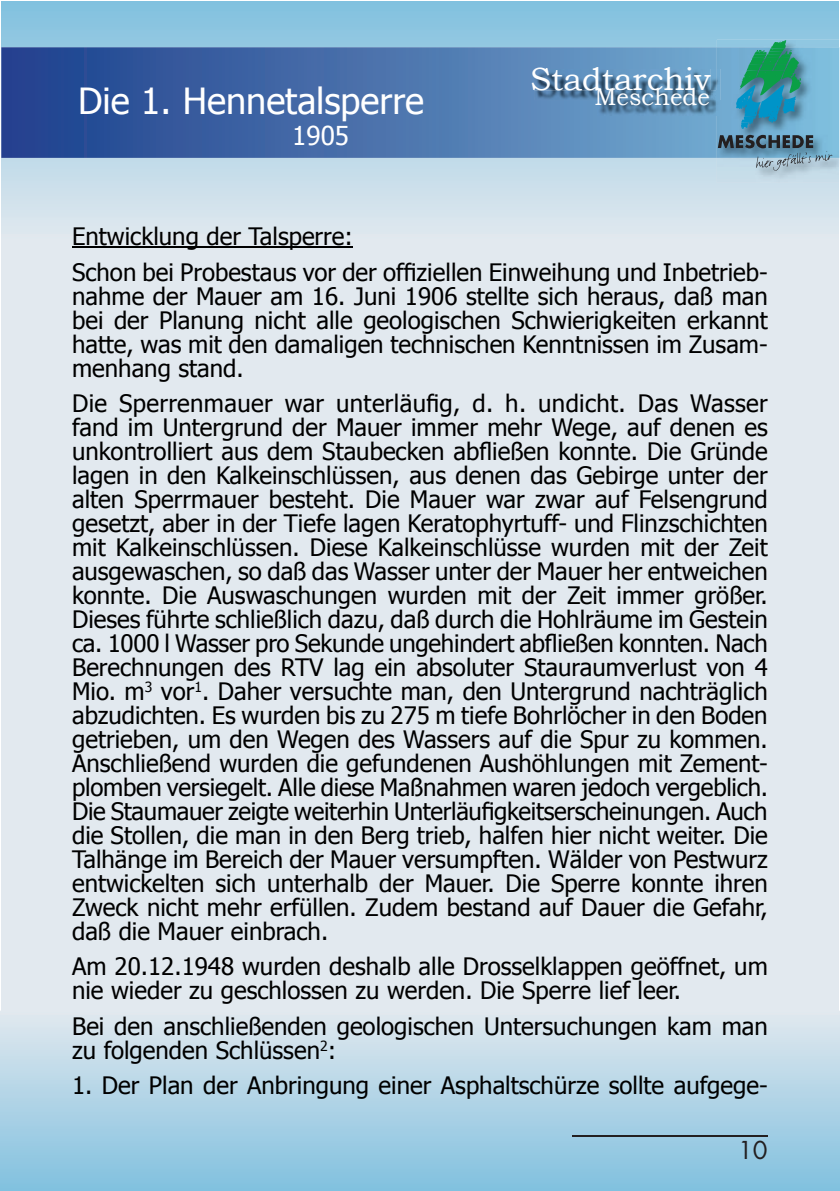
<style>
.page{position:relative;width:840px;height:1191px;background:#fff}
.page>*{position:absolute;margin:0;border:0;box-sizing:border-box;transform-origin:0 0}
.t1{font:36px "Tahoma";color:#fff}
.t2{font:32px "Bookman Old Style";color:#fff}
.t3{font:26px "Tahoma";color:#fff}
.t4{font:24px/24px "Tahoma";color:#000}
.t5{font:24px "Bookman Old Style";color:#fff}
.t6{font:24px "Futura";color:#231f20}
</style>
<div class="page">
<div style="left:1px;top:1px;width:837px;height:1189px;background:#e2e9ef"></div>
<svg style="left:1px;top:1px;width:837px;height:216px"></svg>
<svg style="left:0;top:1010px;width:839px;height:181px"></svg>
<svg style="left:1px;top:47px;width:715px;height:111px;background:#456eaa"></svg>
<img style="left:533px;top:69px;width:183px;height:31px">
<img style="left:533px;top:69px;width:177px;height:21px">
<img style="left:597px;top:90px;width:119px;height:25px">
<img style="left:597px;top:90px;width:113px;height:1px">
<hr style="left:571px;top:1135px;width:196px;height:1px;background:#231f20">
<img style="left:716px;top:40px;width:123px;height:143px">
<img style="left:716px;top:47px;width:122px;height:111px">
<svg style="left:716px;top:90px;width:2px;height:25px"></svg>
<svg style="left:717px;top:135px;width:114px;height:36px;background:#7495a7"></svg>
<svg style="left:735px;top:40px;width:65px;height:89px;background:#3a9b9e"></svg>
<hr style="left:72px;top:246px;width:281px;height:2px;background:#000">
<h1 class="t1" style="left:78px;top:77px;width:347px">Die 1. Hennetalsperre</h1>
<p class="t3" style="left:292px;top:118px;width:58px">1905</p>
<h2 class="t2" style="left:530px;top:58px;width:182px">Stadtarchiv</h2>
<p class="t5" style="left:594px;top:81px;width:117px">Meschede</p>
<p class="t4" style="left:72px;top:218px;width:697px;line-height:35.2px">Entwicklung der Talsperre:<br>Schon bei Probestaus vor der offiziellen Einweihung und Inbetrieb-</p>
<p class="t4" style="left:72px;top:283px;width:697px;text-align:justify">nahme der Mauer am 16. Juni 1906 stellte sich heraus, daß man bei der Planung nicht alle geologischen Schwierigkeiten erkannt hatte, was mit den damaligen technischen Kenntnissen im Zusam&shy;menhang stand.</p>
<p class="t4" style="left:72px;top:390px;width:697px;text-align:justify">Die Sperrenmauer war unterläufig, d. h. undicht. Das Wasser fand im Untergrund der Mauer immer mehr Wege, auf denen es unkontrolliert aus dem Staubecken abfließen konnte. Die Gründe lagen in den Kalkeinschlüssen, aus denen das Gebirge unter der alten Sperrmauer besteht. Die Mauer war zwar auf Felsengrund gesetzt, aber in der Tiefe lagen Keratophyrtuff- und Flinzschichten mit Kalkeinschlüssen. Diese Kalkeinschlüsse wurden mit der Zeit ausgewaschen, so daß das Wasser unter der Mauer her entweichen konnte. Die Auswaschungen wurden mit der Zeit immer größer.<br>Dieses führte schließlich dazu, daß durch die Hohlräume im Gestein ca. 1000 l Wasser pro Sekunde ungehindert abfließen konnten. Nach Berechnungen des RTV lag ein absoluter Stauraumverlust von 4<br>Mio. m<sup>3</sup> vor<sup>1</sup>. Daher versuchte man, den Untergrund nachträglich abzudichten. Es wurden bis zu 275 m tiefe Bohrlöcher in den Boden getrieben, um den Wegen des Wassers auf die Spur zu kommen.<br>Anschließend wurden die gefundenen Aushöhlungen mit Zement&shy;plomben versiegelt. Alle diese Maßnahmen waren jedoch vergeblich.<br>Die Staumauer zeigte weiterhin Unterläufigkeitserscheinungen. Auch die Stollen, die man in den Berg trieb, halfen hier nicht weiter. Die Talhänge im Bereich der Mauer versumpften. Wälder von Pestwurz entwickelten sich unterhalb der Mauer. Die Sperre konnte ihren Zweck nicht mehr erfüllen. Zudem bestand auf Dauer die Gefahr, daß die Mauer einbrach.</p>
<p class="t4" style="left:72px;top:953px;width:697px">Am 20.12.1948 wurden deshalb alle Drosselklappen geöffnet, um nie wieder zu geschlossen zu werden. Die Sperre lief leer.</p>
<p class="t4" style="left:72px;top:1012px;width:697px">Bei den anschließenden geologischen Untersuchungen kam man zu folgenden Schlüssen<sup>2</sup>:</p>
<p class="t4" style="left:72px;top:1072px;width:697px">1. Der Plan der Anbringung einer Asphaltschürze sollte aufgege-</p>
<p class="t6" style="left:737px;top:1133px;width:31px">10</p>
</div>
